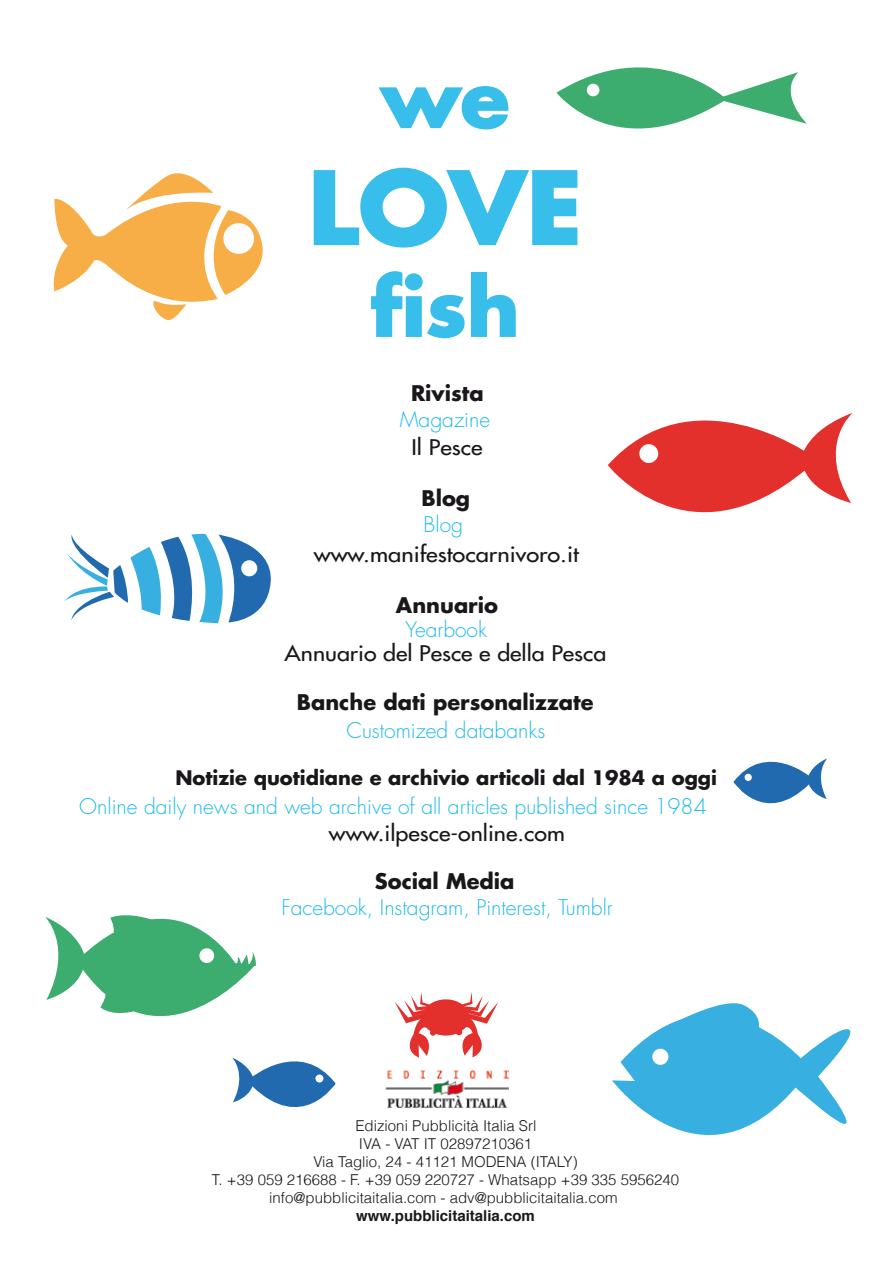
<style>
.page{position:relative;width:893px;height:1263px;background:#fff}
.page>*{position:absolute;margin:0;border:0;box-sizing:border-box;transform-origin:0 0}
.t1{font:700 97.5px "Futura";color:#37beea;scale:1.05 1}
.t2{font:700 76.5px "Futura";color:#37beea;scale:1.05 1}
.t3{font:300 21px "Futura";color:#1dbbea}
.t4{font:21px "Futura";color:#1a171b;scale:1.11 1}
.t5{font:700 21px "Futura";color:#1a171b}
.t6{font:21px "Futura";color:#1a171b;scale:1.13 1}
.t7{font:700 19.5px "Futura";color:#1a171b}
.t8{font:300 15px/18px "Helvetica";color:#1a171b;text-align:center}
.t9{font:700 15px "Helvetica";color:#1a171b}
</style>
<div class="page">
<svg style="left:371px;top:271px;width:145px;height:68px"></svg>
<img style="left:385px;top:1070px;width:123px;height:39px">
<svg style="left:313px;top:67px;width:494px;height:181px"></svg>
<div style="left:587px;top:84px;width:12px;height:12px;background:#fff;border-radius:50%"></div>
<svg style="left:612px;top:1022px;width:180px;height:113px;fill:#37afe0"></svg>
<svg style="left:792px;top:1029px;width:59px;height:95px"></svg>
<svg style="left:674px;top:1003px;width:88px;height:39px"></svg>
<div style="left:652px;top:1049px;width:16px;height:16px;background:#fff;border-radius:50%"></div>
<svg style="left:733px;top:758px;width:94px;height:46px"></svg>
<div style="left:745px;top:774px;width:7px;height:7px;background:#fff;border-radius:50%"></div>
<svg style="left:608px;top:413px;width:245px;height:100px"></svg>
<svg style="left:53px;top:173px;width:210px;height:148px"></svg>
<div style="left:422px;top:999px;width:47px;height:36px;background:#e4302c;border-radius:50%"></div>
<svg style="left:394px;top:992px;width:42px;height:65px"></svg>
<svg style="left:456px;top:992px;width:42px;height:65px"></svg>
<svg style="left:65px;top:534px;width:206px;height:89px"></svg>
<svg style="left:45px;top:915px;width:291px;height:193px"></svg>
<div style="left:315px;top:1074px;width:8px;height:8px;background:#fff;border-radius:50%"></div>
<h2 class="t2" style="left:381px;top:48px;width:124px">we</h2>
<h1 class="t1" style="left:308px;top:143px;width:263px">LOVE</h1>
<h2 class="t2" style="left:371px;top:257px;width:144px">fish</h2>
<h3 class="t5" style="left:411px;top:380px;width:74px">Rivista</h3>
<h3 class="t3" style="left:400px;top:407px;width:92px">Magazine</h3>
<h3 class="t4" style="left:411px;top:434px;width:66px">Il Pesce</h3>
<h3 class="t5" style="left:421px;top:485px;width:50px">Blog</h3>
<h3 class="t3" style="left:424px;top:512px;width:41px">Blog</h3>
<h3 class="t6" style="left:314px;top:541px;width:236px">www.manifestocarnivoro.it</h3>
<h3 class="t5" style="left:396px;top:591px;width:104px">Annuario</h3>
<h3 class="t3" style="left:405px;top:617px;width:83px">Yearbook</h3>
<h3 class="t4" style="left:285px;top:640px;width:291px">Annuario del Pesce e della Pesca</h3>
<h3 class="t5" style="left:297px;top:688px;width:298px">Banche dati personalizzate</h3>
<h3 class="t3" style="left:347px;top:717px;width:200px">Customized databanks</h3>
<h3 class="t7" style="left:175px;top:765px;width:543px">Notizie quotidiane e archivio articoli dal 1984 a oggi</h3>
<h3 class="t3" style="left:79px;top:794px;width:629px">Online daily news and web archive of all articles published since 1984</h3>
<h3 class="t4" style="left:329px;top:820px;width:214px">www.ilpesce-online.com</h3>
<h3 class="t5" style="left:375px;top:867px;width:141px">Social Media</h3>
<h3 class="t3" style="left:281px;top:894px;width:333px">Facebook, Instagram, Pinterest, Tumblr</h3>
<p class="t8" style="left:355px;top:1116px;width:182px">Edizioni Pubblicità Italia Srl</p>
<p class="t8" style="left:212px;top:1135px;width:469px">IVA - VAT IT 02897210361<br>Via Taglio, 24 - 41121 MODENA (ITALY)<br>T. +39 059 216688 - F. +39 059 220727 - Whatsapp +39 335 5956240 info@pubblicitaitalia.com - adv@pubblicitaitalia.com</p>
<p class="t9" style="left:356px;top:1204px;width:180px">www.pubblicitaitalia.com</p>
</div>
